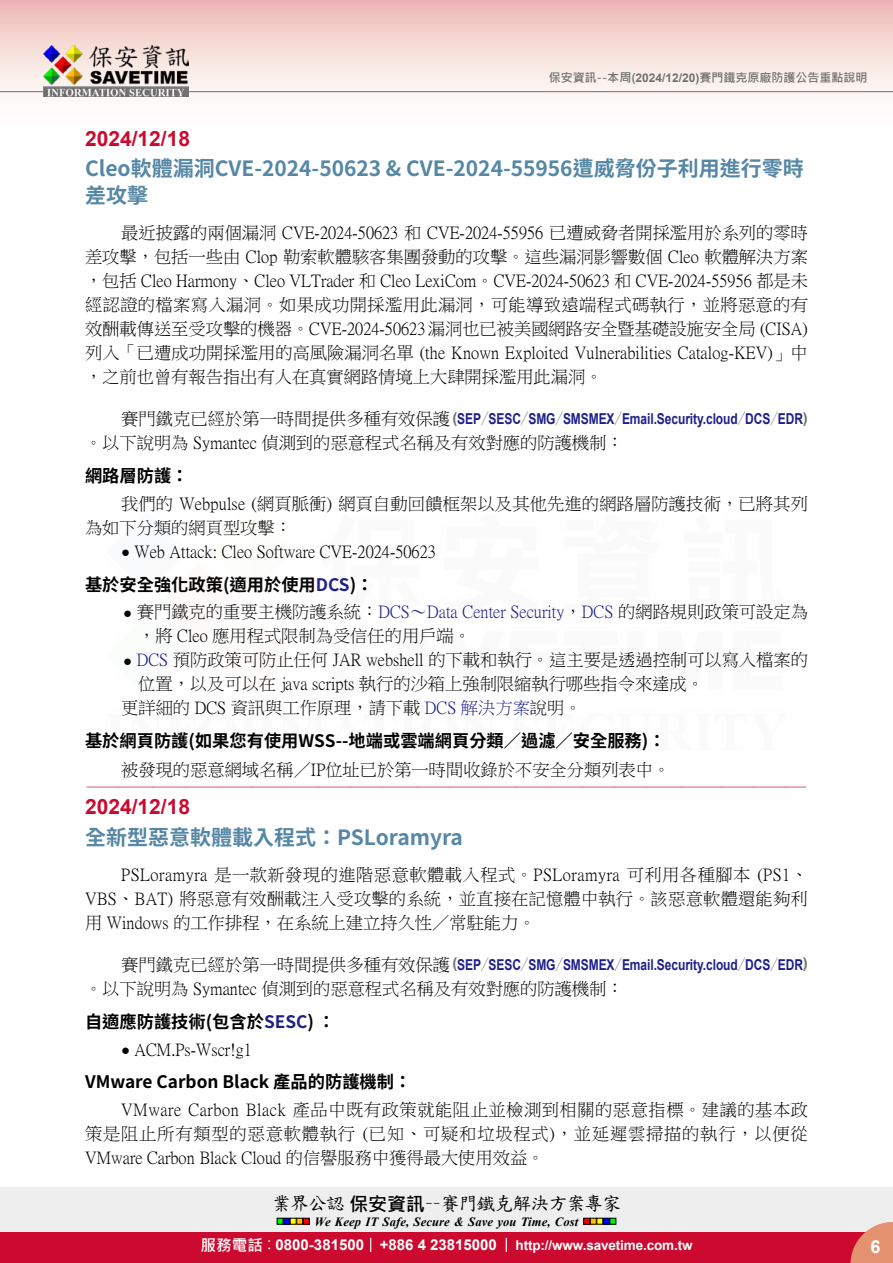
<style>
.page{position:relative;width:893px;height:1263px;background:#fff}
.page>*{position:absolute;margin:0;border:0;box-sizing:border-box;transform-origin:0 0}
.t1{font:700 21px/27px "Source Han Sans TW";color:#5687a5}
.t2{font:700 21px "Arial";color:#cc0a2f}
.t3{font:18.9px "DF Kai Shu SB Estd BF";letter-spacing:-.05em;color:#000}
.t4{font:700 18px "Arial";color:#fff}
.t5{font:17.25px/24px "P Ming Li U";color:#000;text-align:justify}
.t6{font:700 17.25px "Source Han Sans TW";color:#000}
.t7{font:16.5px "DF Kai Shu SB Estd BF";color:#cc0a2f}
.t8{font:700 15px "Arial";letter-spacing:-.005em;color:#1d2088;scale:.8 1}
.t9{font:700 13.5px "Arial";letter-spacing:-.01em;color:#fff}
.t10{font:italic 700 12.6px "Times New Roman";letter-spacing:.005em;color:#000}
.t11{font:700 12px "Microsoft Jheng Hei";color:#727171}
.s1{font-family:"Arial"}
.s2{font-family:"P Ming Li U";font-weight:400;font-size:17.25px;color:#000}
.s3{color:#727171}
.s4{font-family:"Source Han Sans TW";font-weight:800;color:#727171}
.s5{font-family:"Arial";font-size:15px}
.s6{color:#1d2088}
.s7{font-family:"Microsoft Jheng Hei";font-weight:700}
.s8{font-family:"Microsoft Jheng Hei";font-size:15.6px}
.s9{font-family:"Microsoft Jheng Hei";font-weight:400;font-size:15.6px}
.s10{font-size:15px}
</style>
<div class="page">
<div style="left:0;top:1187px;width:893px;height:49px;background:#eee"></div>
<svg style="left:277px;top:1218px;width:32px;height:6px"></svg>
<svg style="left:584px;top:1218px;width:32px;height:6px"></svg>
<div style="left:0;top:1232px;width:893px;height:31px;background:#cc0a2f"></div>
<svg style="left:850px;top:1222px;width:43px;height:41px"></svg>
<svg style="left:370px;top:1238px;width:1px;height:14px"></svg>
<svg style="left:506px;top:1238px;width:1px;height:14px"></svg>
<div style="left:0;top:0;width:893px;height:141px;background:linear-gradient(to bottom,#efc0bb,#fff)"></div>
<hr style="left:0;top:91px;width:893px;height:1px;background:#727171">
<img style="left:44px;top:46px;width:145px;height:51px">
<p class="t11" style="left:549px;top:70px;width:320px">保安資訊--本周(<span class="s1">2024/12/20)</span>賽門鐵克原廠防護公告重點說明</p>
<p class="t2" style="left:85px;top:123px;width:107px">2024/12/18</p>
<p class="t1" style="left:85px;top:155px;width:720px">Cleo軟體漏洞CVE-2024-50623 &amp; CVE-2024-55956遭威脅份子利用進行零時差攻擊</p>
<p class="t5" style="left:85px;top:221px;width:725px;text-indent:36px">最近披露的兩個漏洞 CVE-2024-50623 和 CVE-2024-55956 已遭威脅者開採濫用於系列的零時差攻擊，包括一些由 Clop 勒索軟體駭客集團發動的攻擊。這些漏洞影響數個 Cleo 軟體解決方案，包括 Cleo Harmony、Cleo VLTrader 和 Cleo LexiCom。CVE-2024-50623 和 CVE-2024-55956 都是未經認證的檔案寫入漏洞。如果成功開採濫用此漏洞，可能導致遠端程式碼執行，並將惡意的有效酬載傳送至受攻擊的機器。CVE-2024-50623漏洞也已被美國網路安全暨基礎設施安全局 (CISA)列入「已遭成功開採濫用的高風險漏洞名單 (the Known Exploited Vulnerabilities Catalog-KEV)」中，之前也曾有報告指出有人在真實網路情境上大肆開採濫用此漏洞。</p>
<p class="t8" style="left:121px;top:408px;width:860px"><span class="s2">賽門鐵克已經於第一時間提供多種有效保護</span><span class="s3">(</span>SEP<span class="s4">／</span>SESC<span class="s4">／</span>SMG<span class="s4">／</span>SMSMEX<span class="s4">／</span>Email.Security.cloud<span class="s4">／</span>DCS<span class="s4">／</span>EDR<span class="s3">)</span></p>
<p class="t5" style="left:85px;top:431px;width:540px">。以下說明為 Symantec 偵測到的惡意程式名稱及有效對應的防護機制：</p>
<p class="t6" style="left:85px;top:466px;width:105px">網路層防護：</p>
<p class="t5" style="left:85px;top:491px;width:724px;text-indent:36px">我們的 Webpulse (網頁脈衝) 網頁自動回饋框架以及其他先進的網路層防護技術，已將其列為如下分類的網頁型攻擊：</p>
<p class="t5" style="left:121px;top:539px;width:316px"><span class="s5">●</span> Web Attack: Cleo Software CVE-2024-50623</p>
<p class="t6" style="left:85px;top:574px;width:290px">基於安全強化政策(適用於使用<span class="s6">DCS</span>)：</p>
<p class="t5" style="left:138px;top:600px;width:671px;text-indent:-15px"><span class="s5">●</span> 賽門鐵克的重要主機防護系統：<span class="s6">DCS～Data Center Security</span>，<span class="s6">DCS</span> 的網路規則政策可設定為，將 Cleo 應用程式限制為受信任的用戶端。</p>
<p class="t5" style="left:123px;top:648px;width:686px"><span class="s5">●</span> <span class="s6">DCS</span> 預防政策可防止任何 JAR webshell 的下載和執行。這主要是透過控制可以寫入檔案的</p>
<p class="t5" style="left:138px;top:672px;width:567px">位置，以及可以在 java scripts 執行的沙箱上強制限縮執行哪些指令來達成。</p>
<p class="t5" style="left:121px;top:696px;width:462px">更詳細的 DCS 資訊與工作原理，請下載 <span class="s6">DCS 解決方案</span>說明。</p>
<p class="t6" style="left:85px;top:731px;width:582px">基於網頁防護(如果您有使用WSS--地端或雲端網頁分類／過濾／安全服務)：</p>
<p class="t5" style="left:121px;top:757px;width:551px">被發現的惡意網域名稱／IP位址已於第一時間收錄於不安全分類列表中。</p>
<p class="t7" style="left:86px;top:778px;width:723px">-------------------------------------------------------------------------------------------------------------</p>
<p class="t2" style="left:85px;top:792px;width:107px">2024/12/18</p>
<p class="t1" style="left:85px;top:824px;width:379px">全新型惡意軟體載入程式：PSLoramyra</p>
<p class="t5" style="left:85px;top:862px;width:724px;text-indent:36px">PSLoramyra 是一款新發現的進階惡意軟體載入程式。PSLoramyra 可利用各種腳本 (PS1、VBS、BAT) 將惡意有效酬載注入受攻擊的系統，並直接在記憶體中執行。該惡意軟體還能夠利用 Windows 的工作排程，在系統上建立持久性／常駐能力。</p>
<p class="t8" style="left:121px;top:954px;width:860px"><span class="s2">賽門鐵克已經於第一時間提供多種有效保護</span><span class="s3">(</span>SEP<span class="s4">／</span>SESC<span class="s4">／</span>SMG<span class="s4">／</span>SMSMEX<span class="s4">／</span>Email.Security.cloud<span class="s4">／</span>DCS<span class="s4">／</span>EDR<span class="s3">)</span></p>
<p class="t5" style="left:85px;top:976px;width:540px">。以下說明為 Symantec 偵測到的惡意程式名稱及有效對應的防護機制：</p>
<p class="t6" style="left:85px;top:1011px;width:252px">自適應防護技術(包含於<span class="s6">SESC</span>) ：</p>
<p class="t5" style="left:121px;top:1037px;width:132px"><span class="s5">●</span> ACM.Ps-Wscr!g1</p>
<p class="t6" style="left:85px;top:1072px;width:328px">VMware Carbon Black 產品的防護機制：</p>
<p class="t5" style="left:85px;top:1098px;width:724px;text-indent:36px">VMware Carbon Black 產品中既有政策就能阻止並檢測到相關的惡意指標。建議的基本政策是阻止所有類型的惡意軟體執行 (已知、可疑和垃圾程式)，並延遲雲掃描的執行，以便從VMware Carbon Black Cloud 的信譽服務中獲得最大使用效益。</p>
<p class="t3" style="left:272px;top:1194px;width:351px">業界公認<span class="s7">保安資訊</span>－－賽門鐵克解決方案專家</p>
<p class="t10" style="left:315px;top:1212px;width:265px">We Keep IT Safe, Secure &amp; Save you Time, Cost</p>
<p class="t9" style="left:200px;top:1235px;width:494px"><span class="s8">服務電話</span><span class="s9">：</span><span class="s10">0800-381500 +886 4 23815000</span> http://www.savetime.com.tw</p>
<p class="t4" style="left:870px;top:1234px;width:12px">6</p>
</div>
